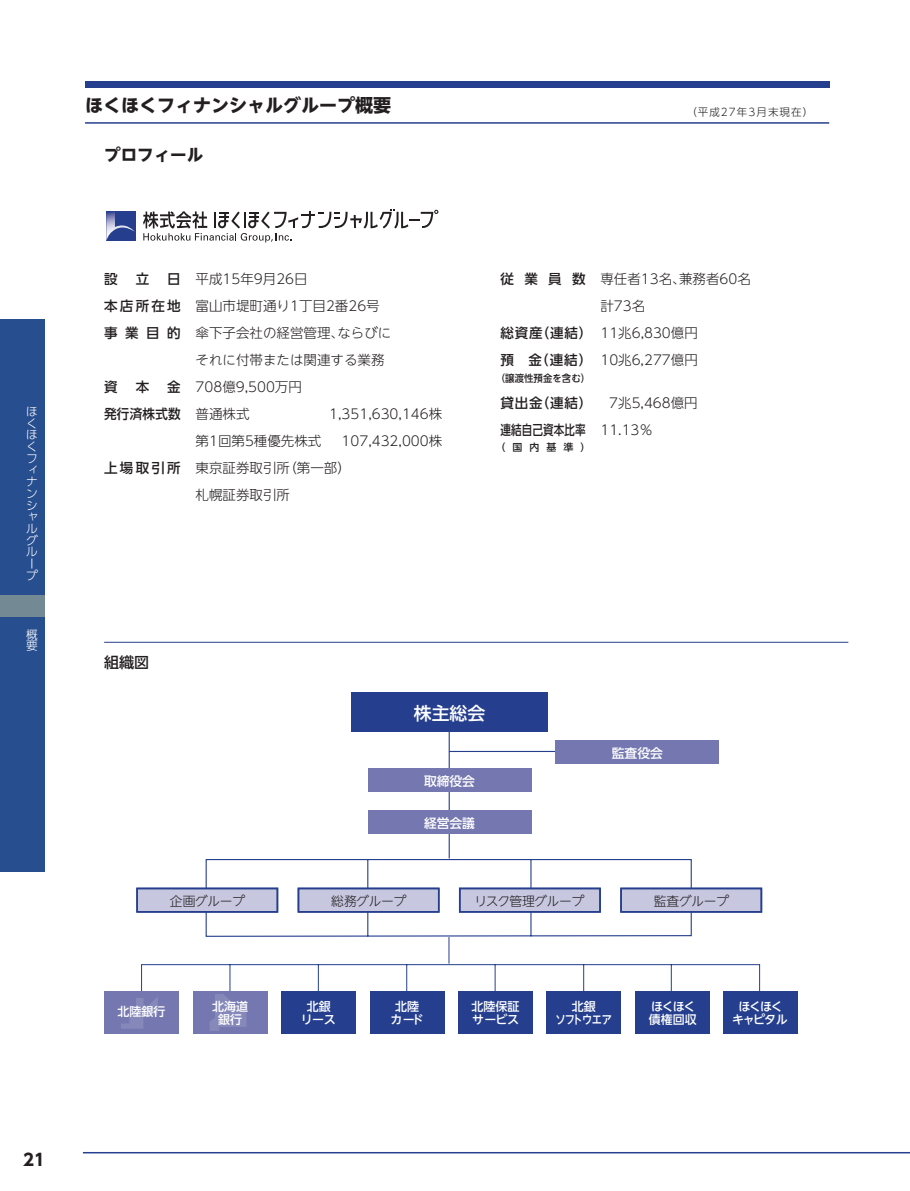
<style>
.page{position:relative;width:910px;height:1191px;background:#fff}
.page>*{position:absolute;margin:0;border:0;box-sizing:border-box;transform-origin:0 0}
.t1{font:700 18px "UD Shin Go NT Pro";color:#231f20}
.t2{font:500 17.85px "UD Shin Go NT Pro";color:#fff}
.t3{font:700 16.5px "UD Shin Go NT Pro";color:#231f20}
.t4{font:500 15px "UD Shin Go NT Pro";color:#231f20}
.t5{font:300 13.5px/27px "UD Shin Go NT Pro";color:#231f20}
.t6{font:500 13.5px "UD Shin Go NT Pro";letter-spacing:.01em;color:#231f20}
.t7{font:500 13.5px "UD Shin Go NT Pro";letter-spacing:.01em;color:#231f20;scale:.78 1}
.t8{font:300 12.75px "UD Shin Go NT Pro";letter-spacing:-.035em;color:#231f20}
.t9{font:500 12.75px "UD Shin Go NT Pro";color:#fff}
.t10{font:500 12px/13.5px "UD Shin Go NT Pro";letter-spacing:-.03em;color:#fff;text-align:center}
.t11{font:500 12px/13.5px "UD Shin Go NT Pro";letter-spacing:-.11em;color:#fff;text-align:center}
.t12{font:500 12px/13.5px "UD Shin Go NT Pro";color:#fff}
.t13{font:500 12px/13.5px "UD Shin Go NT Pro";letter-spacing:-.06em;color:#fff;text-align:center}
.t14{font:500 12px/13.5px "UD Shin Go NT Pro";letter-spacing:-.05em;color:#fff}
.t15{font:300 11.7px/11.7px "UD Shin Go Pro";color:#fff}
.t16{font:300 10.5px "UD Shin Go NT Pro";letter-spacing:.1em;color:#231f20}
.t17{font:500 10.05px "UD Shin Go NT Pro";letter-spacing:.01em;color:#231f20;scale:.94 1}
.t18{font:500 10.05px "UD Shin Go NT Pro";letter-spacing:.01em;color:#231f20}
.s1{font-weight:500}
</style>
<div class="page">
<div style="left:85px;top:81px;width:744px;height:6px;background:#253f8e"></div>
<hr style="left:85px;top:122px;width:744px;height:2px;background:#253f8e">
<hr style="left:104px;top:642px;width:744px;height:1px;background:#253f8e">
<div style="left:106px;top:211px;width:30px;height:30px;background:#253f8e"></div>
<svg style="left:106px;top:212px;width:29px;height:29px"></svg>
<svg style="left:143px;top:209px;width:295px;height:33px"></svg>
<svg style="left:141px;top:937px;width:619px;height:84px"></svg>
<svg style="left:205px;top:732px;width:487px;height:205px"></svg>
<div style="left:351px;top:693px;width:197px;height:39px;background:#253f8e"></div>
<div style="left:555px;top:740px;width:164px;height:24px;background:#7477b0"></div>
<div style="left:368px;top:768px;width:163px;height:24px;background:#7477b0"></div>
<div style="left:368px;top:810px;width:163px;height:24px;background:#7477b0"></div>
<div style="left:137px;top:888px;width:140px;height:24px;background:#c7c7e0"></div>
<div style="left:136px;top:887px;width:142px;height:25px;border:2px solid #253f8e"></div>
<div style="left:298px;top:888px;width:141px;height:24px;background:#c7c7e0"></div>
<div style="left:298px;top:887px;width:142px;height:25px;border:2px solid #253f8e"></div>
<div style="left:460px;top:888px;width:140px;height:24px;background:#c7c7e0"></div>
<div style="left:459px;top:887px;width:142px;height:25px;border:2px solid #253f8e"></div>
<div style="left:621px;top:888px;width:140px;height:24px;background:#c7c7e0"></div>
<div style="left:620px;top:887px;width:142px;height:25px;border:2px solid #253f8e"></div>
<div style="left:104px;top:991px;width:75px;height:43px;background:#7477b0"></div>
<div style="left:282px;top:991px;width:74px;height:43px;background:#253f8e"></div>
<div style="left:370px;top:991px;width:74px;height:43px;background:#253f8e"></div>
<div style="left:458px;top:991px;width:75px;height:43px;background:#253f8e"></div>
<div style="left:547px;top:991px;width:74px;height:43px;background:#253f8e"></div>
<div style="left:723px;top:991px;width:74px;height:43px;background:#253f8e"></div>
<div style="left:193px;top:991px;width:74px;height:43px;background:#7477b0"></div>
<div style="left:636px;top:991px;width:74px;height:43px;background:#253f8e"></div>
<svg style="left:210px;top:994px;width:36px;height:37px"></svg>
<svg style="left:121px;top:997px;width:37px;height:31px"></svg>
<hr style="left:83px;top:1152px;width:827px;height:1px;background:#253f8e">
<div style="left:0;top:319px;width:45px;height:553px;background:#274e8f"></div>
<div style="left:0;top:595px;width:45px;height:21px;background:#738a95"></div>
<p class="t15" style="left:26px;top:405px;width:13px">ほくほくフィナンシャルグループ</p>
<p class="t15" style="left:26px;top:628px;width:13px">概要</p>
<h1 class="t1" style="left:85px;top:90px;width:307px">ほくほくフィナンシャルグループ概要</h1>
<p class="t16" style="left:686px;top:104px;width:128px">（平成27年3月末現在）</p>
<p class="t3" style="left:104px;top:141px;width:101px">プロフィール</p>
<p class="t6" style="left:104px;top:268px;width:15px">設</p>
<p class="t6" style="left:136px;top:268px;width:15px">立</p>
<p class="t5" style="left:167px;top:265px;width:142px"><span class="s1">日</span> 平成15年9月26日</p>
<p class="t5" style="left:104px;top:292px;width:277px"><span class="s1">本店所在地</span> 富山市堤町通り1丁目2番26号</p>
<p class="t5" style="left:104px;top:319px;width:289px"><span class="s1">事業目的</span> 傘下子会社の経営管理、ならびに</p>
<p class="t5" style="left:196px;top:346px;width:190px">それに付帯または関連する業務</p>
<p class="t6" style="left:104px;top:376px;width:15px">資</p>
<p class="t6" style="left:136px;top:376px;width:15px">本</p>
<p class="t5" style="left:104px;top:373px;width:199px;text-indent:63px"><span class="s1">金</span> 708億9,500万円<span class="s1">発行済株式数</span> 普通株式</p>
<p class="t5" style="left:329px;top:400px;width:114px">1,351,630,146株</p>
<p class="t5" style="left:196px;top:427px;width:127px">第1回第5種優先株式</p>
<p class="t5" style="left:342px;top:427px;width:102px">107,432,000株</p>
<p class="t5" style="left:104px;top:454px;width:248px"><span class="s1">上場取引所</span> 東京証券取引所（第一部）</p>
<p class="t5" style="left:196px;top:481px;width:96px">札幌証券取引所</p>
<p class="t5" style="left:500px;top:265px;width:252px"><span class="s1">従 業 員 数</span> 専任者13名、兼務者60名</p>
<p class="t5" style="left:600px;top:292px;width:46px">計73名</p>
<p class="t5" style="left:500px;top:319px;width:199px"><span class="s1">総資産（連結）</span> 11兆6,830億円</p>
<p class="t6" style="left:500px;top:349px;width:93px">預　金（連結）</p>
<p class="t17" style="left:496px;top:370px;width:102px">（譲渡性預金を含む）</p>
<p class="t5" style="left:600px;top:346px;width:99px">10兆6,277億円</p>
<p class="t6" style="left:500px;top:391px;width:93px">貸出金（連結）</p>
<p class="t5" style="left:609px;top:388px;width:90px">7兆5,468億円</p>
<p class="t7" style="left:500px;top:418px;width:111px">連結自己資本比率</p>
<p class="t18" style="left:495px;top:439px;width:97px">（国内基準）</p>
<p class="t5" style="left:600px;top:415px;width:54px">11.13％</p>
<p class="t4" style="left:104px;top:650px;width:46px">組織図</p>
<h2 class="t2" style="left:414px;top:698px;width:73px">株主総会</h2>
<p class="t9" style="left:424px;top:771px;width:52px">取締役会</p>
<p class="t9" style="left:424px;top:813px;width:52px">経営会議</p>
<p class="t9" style="left:612px;top:742px;width:52px">監査役会</p>
<p class="t8" style="left:170px;top:890px;width:77px">企画グループ</p>
<p class="t8" style="left:331px;top:890px;width:76px">総務グループ</p>
<p class="t8" style="left:474px;top:890px;width:111px">リスク管理グループ</p>
<p class="t8" style="left:654px;top:890px;width:77px">監査グループ</p>
<p class="t10" style="left:117px;top:1004px;width:49px">北陸銀行</p>
<p class="t10" style="left:212px;top:999px;width:37px">北海道銀行</p>
<p class="t10" style="left:301px;top:999px;width:36px">北銀リース</p>
<p class="t10" style="left:390px;top:999px;width:35px">北陸カード</p>
<p class="t12" style="left:471px;top:999px;width:49px">北陸保証サービス</p>
<p class="t13" style="left:555px;top:999px;width:58px">北銀<br>ソフトウエア</p>
<p class="t11" style="left:732px;top:999px;width:57px">ほくほくキャピタル</p>
<p class="t14" style="left:649px;top:999px;width:49px">ほくほく債権回収</p>
<p class="t3" style="left:23px;top:1145px;width:23px">21</p>
</div>
